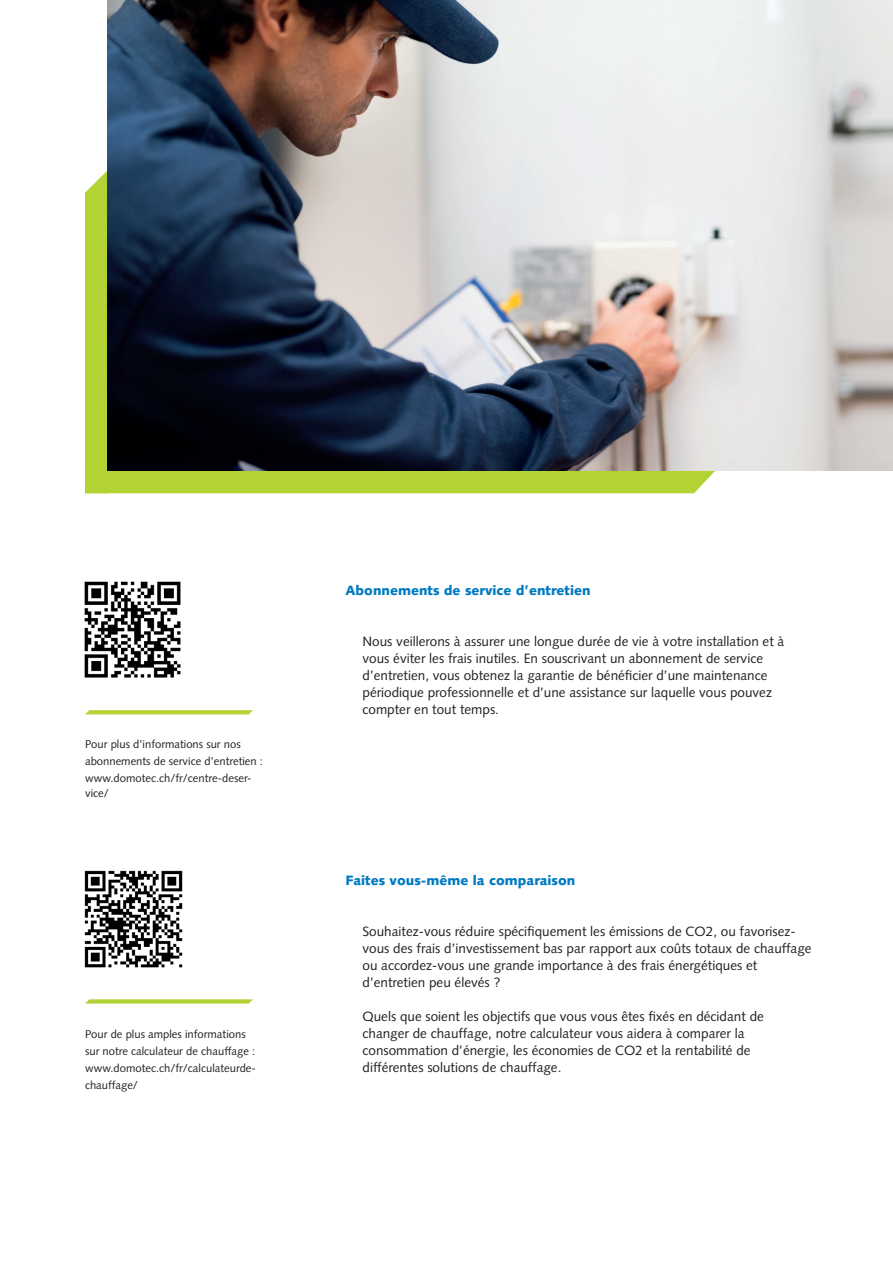
<style>
.page{position:relative;width:893px;height:1263px;background:#fff}
.page>*{position:absolute;margin:0;border:0;box-sizing:border-box;transform-origin:0 0}
.t1{font:13.5px/17px "Syntax LT Std";color:#231f20}
.t2{font:900 13.5px "Syntax LT Std";color:#007ac2}
.t3{font:11.25px/17px "Syntax LT Std";color:#231f20}
</style>
<div class="page">
<div style="left:85px;top:170px;width:630px;height:323px;background:#b3d234"></div>
<img style="left:108px;top:0;width:785px;height:470px">
<svg style="left:85px;top:710px;width:168px;height:4px"></svg>
<svg style="left:85px;top:999px;width:168px;height:4px"></svg>
<img style="left:84px;top:870px;width:99px;height:98px">
<img style="left:84px;top:581px;width:97px;height:97px">
<p class="t3" style="left:85px;top:736px;width:180px">Pour plus d’informations sur nos abonnements de service d’entretien : www.domotec.ch/fr/centre-deser-</p>
<p class="t3" style="left:85px;top:785px;width:25px">vice/</p>
<p class="t3" style="left:85px;top:1025px;width:172px">Pour de plus amples informations sur notre calculateur de chauffage : www.domotec.ch/fr/calculateurde&shy;chauffage/</p>
<p class="t2" style="left:345px;top:583px;width:247px">Abonnements de service d’entretien</p>
<p class="t1" style="left:362px;top:633px;width:423px">Nous veillerons à assurer une longue durée de vie à votre installation et à vous éviter les frais inutiles. En souscrivant un abonnement de service d’entretien, vous obtenez la garantie de bénéficier d’une maintenance périodique professionnelle et d’une assistance sur laquelle vous pouvez compter en tout temps.</p>
<p class="t2" style="left:345px;top:872px;width:231px">Faites vous-même la comparaison</p>
<p class="t1" style="left:362px;top:922px;width:451px">Souhaitez-vous réduire spécifiquement les émissions de CO2, ou favorisez&shy;vous des frais d’investissement bas par rapport aux coûts totaux de chauffage ou accordez-vous une grande importance à des frais énergétiques et d’entretien peu élevés ?</p>
<p class="t1" style="left:362px;top:1007px;width:403px">Quels que soient les objectifs que vous vous êtes fixés en décidant de changer de chauffage, notre calculateur vous aidera à comparer la consommation d’énergie, les économies de CO2 et la rentabilité de différentes solutions de chauffage.</p>
</div>
